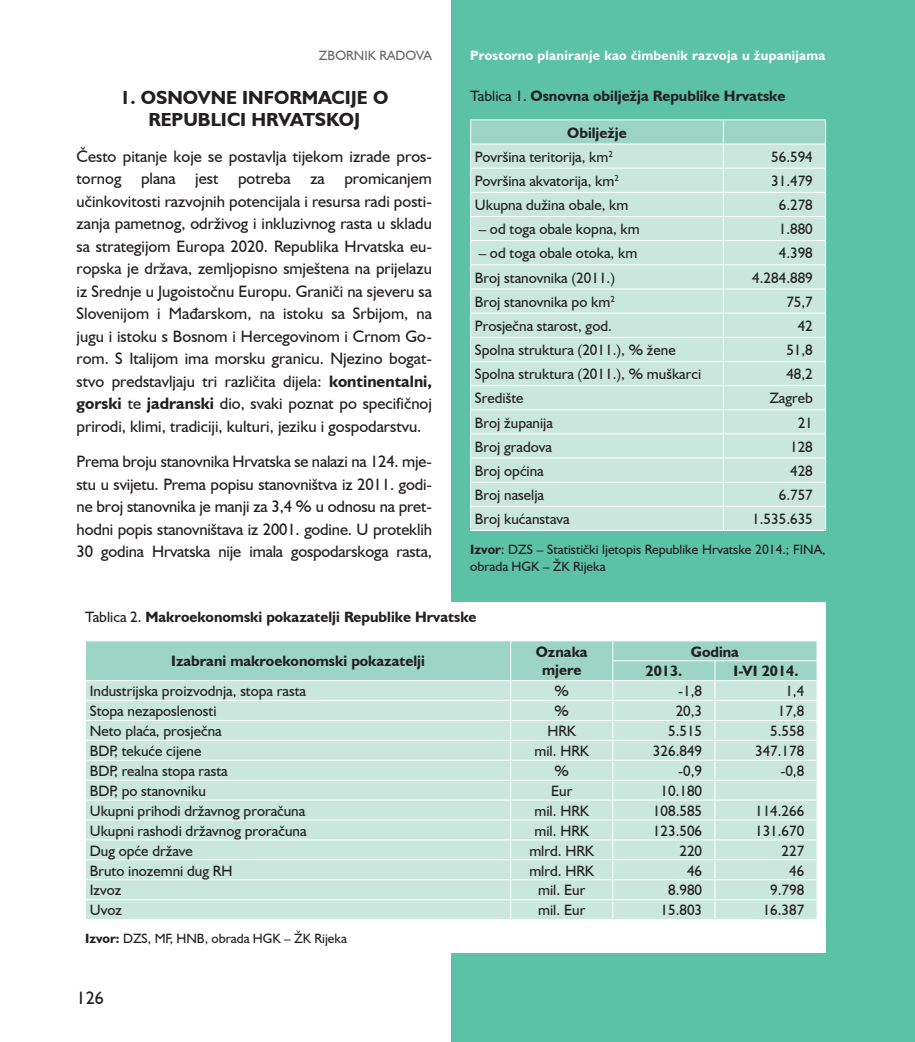
<style>
.page{position:relative;width:915px;height:1042px;background:#fff}
.page>*{position:absolute;margin:0;border:0;box-sizing:border-box;transform-origin:0 0}
.t1{font:700 18.9px/22.6px "Humanist 521 BT";color:#231f20;text-align:center}
.t2{font:18px "Humanist 521 BT";color:#231f20}
.t3{font:16.5px/22.5px "Humanist 521 BT";letter-spacing:-.005em;color:#231f20;text-align:justify}
.t4{font:15px/24.2px "Humanist 521 BT";color:#231f20}
.t5{font:700 15px/18px "Humanist 521 BT";color:#231f20;text-align:center}
.t6{font:13.5px/16.5px "Humanist 521 BT";color:#231f20}
.t7{font:700 13.5px "Humanist 521 BT";letter-spacing:.02em;color:#fff}
.t8{font:13.5px "Humanist 521 BT";color:#69696c}
.s1{font-weight:700}
.s2{font-weight:400}
</style>
<div class="page">
<div style="left:451px;top:0;width:463px;height:1042px;background:#5bc2a5"></div>
<hr style="left:914px;top:0;width:1px;height:1042px;background:#5bc2a5">
<hr style="left:470px;top:119px;width:253px;height:1px;background:#fff">
<hr style="left:723px;top:119px;width:102px;height:1px;background:#fff">
<svg style="left:470px;top:120px;width:356px;height:410px;background:#c9e7dd"></svg>
<hr style="left:470px;top:530px;width:253px;height:1px;background:#fff">
<hr style="left:723px;top:530px;width:102px;height:1px;background:#fff">
<div style="left:77px;top:602px;width:748px;height:350px;background:#fff"></div>
<svg style="left:86px;top:641px;width:731px;height:278px;background:#c6e5db"></svg>
<p class="t8" style="left:319px;top:47px;width:114px">ZBORNIK RADOVA</p>
<p class="t7" style="left:470px;top:47px;width:357px">Prostorno planiranje kao čimbenik razvoja u županijama</p>
<p class="t1" style="left:120px;top:85px;width:269px">1. OSNOVNE INFORMACIJE O<br>REPUBLICI HRVATSKOJ</p>
<p class="t3" style="left:77px;top:144px;width:357px">Često pitanje koje se postavlja tijekom izrade pros&shy;tornog plana jest potreba za promicanjem učinkovitosti razvojnih potencijala i resursa radi posti&shy;zanja pametnog, održivog i inkluzivnog rasta u skladu sa strategijom Europa 2020. Republika Hrvatska eu&shy;ropska je država, zemljopisno smještena na prijelazu iz Srednje u Jugoistočnu Europu. Graniči na sjeveru sa Slovenijom i Mađarskom, na istoku sa Srbijom, na jugu i istoku s Bosnom i Hercegovinom i Crnom Go&shy;rom. S Italijom ima morsku granicu. Njezino bogat&shy;stvo predstavljaju tri različita dijela: <span class="s1">kontinentalni, gorski</span> te <span class="s1">jadranski</span> dio, svaki poznat po specifičnoj prirodi, klimi, tradiciji, kulturi, jeziku i gospodarstvu.</p>
<p class="t3" style="left:77px;top:450px;width:357px">Prema broju stanovnika Hrvatska se nalazi na 124. mje&shy;stu u svijetu. Prema popisu stanovništva iz 2011. godi&shy;ne broj stanovnika je manji za 3,4 % u odnosu na pret&shy;hodni popis stanovništava iz 2001. godine. U proteklih 30 godina Hrvatska nije imala gospodarskoga rasta,</p>
<p class="t5" style="left:470px;top:86px;width:316px"><span class="s2">Tablica 1.</span> Osnovna obilježja Republike Hrvatske</p>
<p class="t4" style="left:474px;top:120px;width:153px;text-indent:92px"><span class="s1">Obilježje<br></span>Površina teritorija, km<sup>2</sup></p>
<p class="t4" style="left:770px;top:144px;width:43px">56.594</p>
<p class="t4" style="left:474px;top:168px;width:145px">Površina akvatorija, km<sup>2</sup></p>
<p class="t4" style="left:770px;top:168px;width:43px">31.479</p>
<p class="t4" style="left:474px;top:193px;width:155px">Ukupna dužina obale, km</p>
<p class="t4" style="left:778px;top:193px;width:36px">6.278</p>
<p class="t4" style="left:478px;top:217px;width:162px">– od toga obale kopna, km</p>
<p class="t4" style="left:778px;top:217px;width:36px">1.880</p>
<p class="t4" style="left:478px;top:241px;width:160px">– od toga obale otoka, km</p>
<p class="t4" style="left:778px;top:241px;width:36px">4.398</p>
<p class="t4" style="left:474px;top:265px;width:142px">Broj stanovnika (2011.)</p>
<p class="t4" style="left:752px;top:265px;width:62px">4.284.889</p>
<p class="t4" style="left:474px;top:289px;width:141px">Broj stanovnika po km<sup>2</sup></p>
<p class="t4" style="left:786px;top:289px;width:28px">75,7</p>
<p class="t4" style="left:474px;top:313px;width:138px">Prosječna starost, god.</p>
<p class="t4" style="left:797px;top:313px;width:17px">42</p>
<p class="t4" style="left:474px;top:337px;width:202px">Spolna struktura (2011.), % žene</p>
<p class="t4" style="left:786px;top:337px;width:28px">51,8</p>
<p class="t4" style="left:474px;top:362px;width:228px">Spolna struktura (2011.), % muškarci</p>
<p class="t4" style="left:786px;top:362px;width:28px">48,2</p>
<p class="t4" style="left:474px;top:386px;width:50px">Središte</p>
<p class="t4" style="left:769px;top:386px;width:45px">Zagreb</p>
<p class="t4" style="left:474px;top:410px;width:80px">Broj županija</p>
<p class="t4" style="left:797px;top:410px;width:17px">21</p>
<p class="t4" style="left:474px;top:434px;width:79px">Broj gradova</p>
<p class="t4" style="left:789px;top:434px;width:24px">128</p>
<p class="t4" style="left:474px;top:458px;width:70px">Broj općina</p>
<p class="t4" style="left:789px;top:458px;width:24px">428</p>
<p class="t4" style="left:474px;top:482px;width:71px">Broj naselja</p>
<p class="t4" style="left:778px;top:482px;width:36px">6.757</p>
<p class="t4" style="left:474px;top:507px;width:96px">Broj kućanstava</p>
<p class="t4" style="left:752px;top:507px;width:62px">1.535.635</p>
<p class="t6" style="left:470px;top:541px;width:357px"><span class="s1">Izvor</span>: DZS – Statistički ljetopis Republike Hrvatske 2014.; FINA, obrada HGK – ŽK Rijeka</p>
<p class="t5" style="left:85px;top:607px;width:393px"><span class="s2">Tablica 2.</span> Makroekonomski pokazatelji Republike Hrvatske</p>
<p class="t5" style="left:171px;top:652px;width:255px">Izabrani makroekonomski pokazatelji</p>
<p class="t5" style="left:535px;top:643px;width:53px">Oznaka mjere</p>
<p class="t5" style="left:690px;top:642px;width:50px">Godina</p>
<p class="t5" style="left:645px;top:662px;width:38px">2013.</p>
<p class="t5" style="left:733px;top:662px;width:66px">I-VI 2014.</p>
<p class="t4" style="left:90px;top:679px;width:218px">Industrijska proizvodnja, stopa rasta</p>
<p class="t4" style="left:554px;top:679px;width:16px">%</p>
<p class="t4" style="left:678px;top:679px;width:26px">-1,8</p>
<p class="t4" style="left:785px;top:679px;width:20px">1,4</p>
<p class="t4" style="left:90px;top:699px;width:128px">Stopa nezaposlenosti</p>
<p class="t4" style="left:554px;top:699px;width:16px">%</p>
<p class="t4" style="left:675px;top:699px;width:28px">20,3</p>
<p class="t4" style="left:777px;top:699px;width:28px">17,8</p>
<p class="t4" style="left:90px;top:718px;width:133px">Neto plaća, prosječna</p>
<p class="t4" style="left:547px;top:718px;width:30px">HRK</p>
<p class="t4" style="left:668px;top:718px;width:36px">5.515</p>
<p class="t4" style="left:770px;top:718px;width:36px">5.558</p>
<p class="t4" style="left:90px;top:738px;width:113px">BDP, tekuće cijene</p>
<p class="t4" style="left:534px;top:738px;width:56px">mil. HRK</p>
<p class="t4" style="left:652px;top:738px;width:51px">326.849</p>
<p class="t4" style="left:754px;top:738px;width:51px">347.178</p>
<p class="t4" style="left:90px;top:758px;width:139px">BDP, realna stopa rasta</p>
<p class="t4" style="left:554px;top:758px;width:16px">%</p>
<p class="t4" style="left:678px;top:758px;width:26px">-0,9</p>
<p class="t4" style="left:780px;top:758px;width:25px">-0,8</p>
<p class="t4" style="left:90px;top:778px;width:117px">BDP, po stanovniku</p>
<p class="t4" style="left:551px;top:778px;width:23px">Eur</p>
<p class="t4" style="left:660px;top:778px;width:43px">10.180</p>
<p class="t4" style="left:90px;top:798px;width:217px">Ukupni prihodi državnog proračuna</p>
<p class="t4" style="left:534px;top:798px;width:56px">mil. HRK</p>
<p class="t4" style="left:652px;top:798px;width:51px">108.585</p>
<p class="t4" style="left:754px;top:798px;width:51px">114.266</p>
<p class="t4" style="left:90px;top:818px;width:218px">Ukupni rashodi državnog proračuna</p>
<p class="t4" style="left:534px;top:818px;width:56px">mil. HRK</p>
<p class="t4" style="left:652px;top:818px;width:51px">123.506</p>
<p class="t4" style="left:754px;top:818px;width:51px">131.670</p>
<p class="t4" style="left:90px;top:838px;width:105px">Dug opće države</p>
<p class="t4" style="left:529px;top:838px;width:66px">mlrd. HRK</p>
<p class="t4" style="left:679px;top:838px;width:24px">220</p>
<p class="t4" style="left:781px;top:838px;width:24px">227</p>
<p class="t4" style="left:90px;top:858px;width:144px">Bruto inozemni dug RH</p>
<p class="t4" style="left:529px;top:858px;width:66px">mlrd. HRK</p>
<p class="t4" style="left:686px;top:858px;width:17px">46</p>
<p class="t4" style="left:788px;top:858px;width:17px">46</p>
<p class="t4" style="left:90px;top:878px;width:33px">Izvoz</p>
<p class="t4" style="left:538px;top:878px;width:49px">mil. Eur</p>
<p class="t4" style="left:668px;top:878px;width:36px">8.980</p>
<p class="t4" style="left:770px;top:878px;width:36px">9.798</p>
<p class="t4" style="left:90px;top:898px;width:34px">Uvoz</p>
<p class="t4" style="left:538px;top:898px;width:49px">mil. Eur</p>
<p class="t4" style="left:660px;top:898px;width:43px">15.803</p>
<p class="t4" style="left:762px;top:898px;width:43px">16.387</p>
<p class="t6" style="left:85px;top:930px;width:263px"><span class="s1">Izvor:</span> DZS, MF, HNB, obrada HGK – ŽK Rijeka</p>
<p class="t2" style="left:77px;top:986px;width:29px">126</p>
</div>
